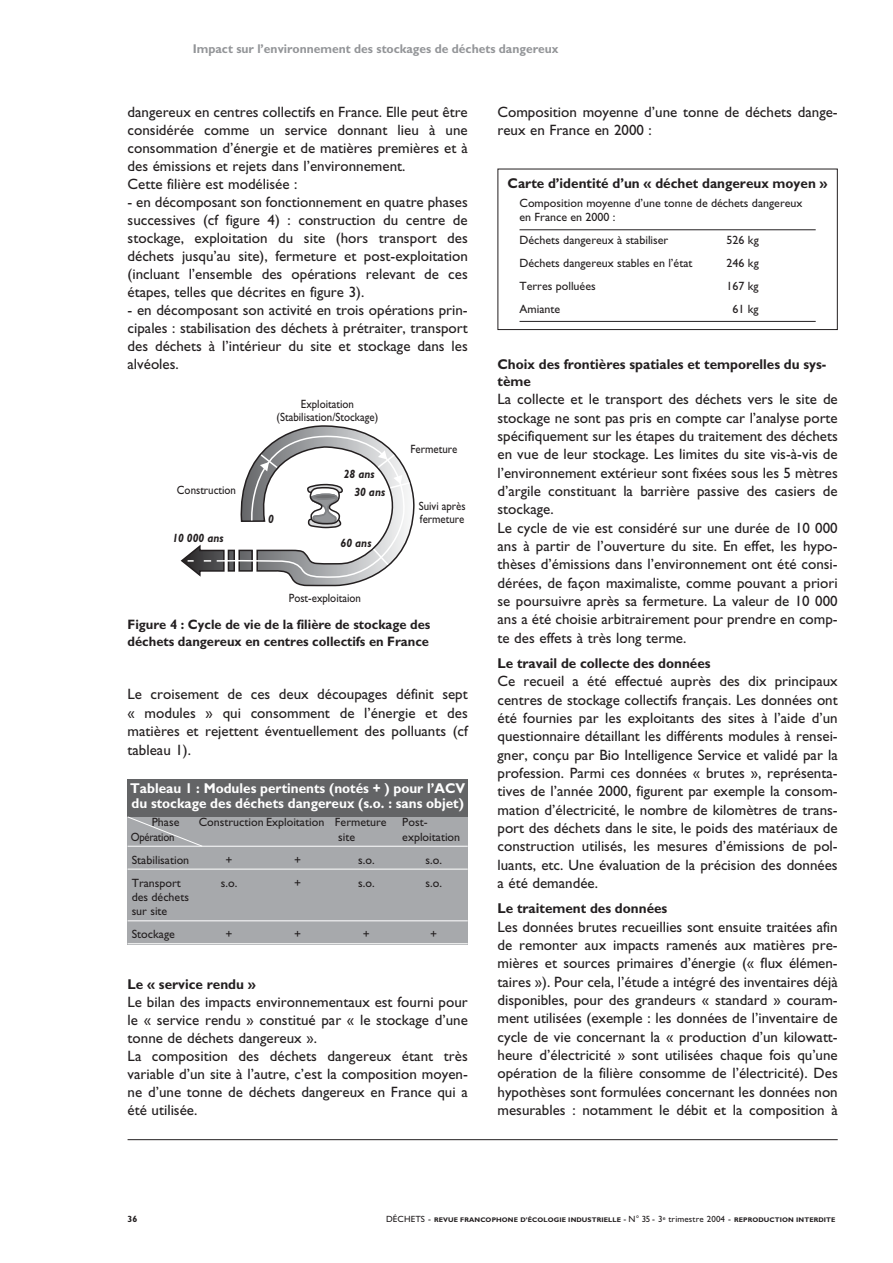
<style>
.page{position:relative;width:893px;height:1263px;background:#fff}
.page>*{position:absolute;margin:0;border:0;box-sizing:border-box;transform-origin:0 0}
.t1{font:15px/18.3px "Gill Sans";color:#231f20;text-align:justify}
.t2{font:700 14.25px/16.8px "Gill Sans";color:#231f20;scale:.95 1}
.t3{font:700 14.25px/15px "Gill Sans";color:#fff;scale:.95 1}
.t4{font:700 13.65px/16.5px "Gill Sans";color:#231f20;scale:.95 1}
.t5{font:700 12.75px "Gill Sans";color:#939598;scale:.95 1}
.t6{font:12px/14.4px "Gill Sans";color:#231f20}
.t7{font:12px/12.8px "Gill Sans";color:#231f20;text-align:center;scale:.91 1}
.t8{font:italic 700 12px/18.1px "Gill Sans";color:#231f20;scale:.91 1}
.t9{font:12px "Gill Sans";letter-spacing:-.025em;color:#231f20;scale:.9 1}
.t10{font:700 9px "Gill Sans";color:#231f20}
.t11{font:700 6.75px "Gill Sans";letter-spacing:.015em;color:#231f20}
.s1{font-weight:400;font-size:9px}
</style>
<div class="page">
<hr style="left:128px;top:1139px;width:710px;height:1px;background:#231f20">
<div style="left:128px;top:814px;width:340px;height:130px;background:#a7a9ac"></div>
<div style="left:128px;top:779px;width:340px;height:37px;background:#636466"></div>
<hr style="left:128px;top:846px;width:340px;height:1px;background:#fff">
<hr style="left:128px;top:869px;width:340px;height:1px;background:#fff">
<hr style="left:128px;top:920px;width:340px;height:1px;background:#fff">
<hr style="left:128px;top:943px;width:340px;height:1px;background:#fff">
<div style="left:497px;top:169px;width:341px;height:161px;border:1px solid #231f20"></div>
<hr style="left:519px;top:229px;width:297px;height:1px;background:#231f20">
<hr style="left:519px;top:321px;width:297px;height:1px;background:#231f20">
<svg style="left:180px;top:425px;width:235px;height:162px"></svg>
<svg style="left:127px;top:816px;width:76px;height:31px"></svg>
<p class="t5" style="left:193px;top:44px;width:386px">Impact sur l’environnement des stockages de déchets dangereux</p>
<p class="t1" style="left:128px;top:104px;width:342px;text-align:left">dangereux en centres collectifs en France. Elle peut être considérée comme un service donnant lieu à une consommation d’énergie et de matières premières et à des émissions et rejets dans l’environnement.<br>Cette filière est modélisée :</p>
<p class="t1" style="left:128px;top:194px;width:342px">- en décomposant son fonctionnement en quatre phases successives (cf figure 4) : construction du centre de stockage, exploitation du site (hors transport des déchets jusqu’au site), fermeture et post-exploitation (incluant l’ensemble des opérations relevant de ces étapes, telles que décrites en figure 3).</p>
<p class="t1" style="left:128px;top:303px;width:342px">- en décomposant son activité en trois opérations prin&shy;cipales : stabilisation des déchets à prétraiter, transport des déchets à l’intérieur du site et stockage dans les alvéoles.</p>
<p class="t7" style="left:177px;top:485px;width:66px">Construction</p>
<p class="t8" style="left:172px;top:530px;width:58px">10 000 ans</p>
<p class="t7" style="left:277px;top:399px;width:113px">Exploitation (Stabilisation/Stockage)</p>
<p class="t8" style="left:268px;top:511px;width:8px">0</p>
<p class="t8" style="left:354px;top:466px;width:35px;text-indent:-11px">28 ans<br>30 ans</p>
<p class="t8" style="left:341px;top:535px;width:35px">60 ans</p>
<p class="t7" style="left:289px;top:593px;width:81px">Post-exploitaion</p>
<p class="t7" style="left:410px;top:444px;width:53px">Fermeture</p>
<p class="t7" style="left:419px;top:501px;width:53px;text-align:left">Suivi après fermeture</p>
<p class="t4" style="left:128px;top:618px;width:320px">Figure 4 : Cycle de vie de la filière de stockage des déchets dangereux en centres collectifs en France</p>
<p class="t1" style="left:128px;top:686px;width:342px">Le croisement de ces deux découpages définit sept « modules » qui consomment de l’énergie et des matières et rejettent éventuellement des polluants (cf tableau 1).</p>
<p class="t3" style="left:130px;top:782px;width:354px">Tableau 1 : Modules pertinents (notés + ) pour l’ACV du stockage des déchets dangereux (s.o. : sans objet)</p>
<p class="t6" style="left:152px;top:816px;width:29px">Phase</p>
<p class="t6" style="left:199px;top:816px;width:189px">Construction Exploitation Fermeture</p>
<p class="t6" style="left:402px;top:816px;width:27px">Post-</p>
<p class="t9" style="left:131px;top:833px;width:50px">Opération</p>
<p class="t6" style="left:338px;top:831px;width:18px">site</p>
<p class="t6" style="left:402px;top:831px;width:59px">exploitation</p>
<p class="t6" style="left:132px;top:854px;width:59px">Stabilisation</p>
<p class="t6" style="left:226px;top:854px;width:9px">+</p>
<p class="t6" style="left:294px;top:854px;width:9px">+</p>
<p class="t6" style="left:358px;top:854px;width:18px">s.o.</p>
<p class="t6" style="left:425px;top:854px;width:18px">s.o.</p>
<p class="t6" style="left:132px;top:877px;width:51px">Transport</p>
<p class="t6" style="left:221px;top:877px;width:18px">s.o.</p>
<p class="t6" style="left:294px;top:877px;width:9px">+</p>
<p class="t6" style="left:358px;top:877px;width:18px">s.o.</p>
<p class="t6" style="left:425px;top:877px;width:18px">s.o.</p>
<p class="t6" style="left:132px;top:891px;width:59px">des déchets sur site</p>
<p class="t6" style="left:132px;top:928px;width:45px">Stockage</p>
<p class="t6" style="left:226px;top:928px;width:9px">+</p>
<p class="t6" style="left:294px;top:928px;width:9px">+</p>
<p class="t6" style="left:363px;top:928px;width:9px">+</p>
<p class="t6" style="left:430px;top:928px;width:9px">+</p>
<p class="t2" style="left:128px;top:977px;width:137px">Le « service rendu »</p>
<p class="t1" style="left:128px;top:994px;width:342px;text-align:left">Le bilan des impacts environnementaux est fourni pour le « service rendu » constitué par « le stockage d’une tonne de déchets dangereux ».<br>La composition des déchets dangereux étant très variable d’un site à l’autre, c’est la composition moyen&shy;ne d’une tonne de déchets dangereux en France qui a été utilisée.</p>
<p class="t1" style="left:497px;top:104px;width:342px;line-height:18.9px">Composition moyenne d’une tonne de déchets dange&shy;reux en France en 2000 :</p>
<p class="t2" style="left:508px;top:176px;width:338px">Carte d’identité d’un « déchet dangereux moyen »</p>
<p class="t6" style="left:519px;top:197px;width:284px">Composition moyenne d’une tonne de déchets dangereux en France en 2000 :</p>
<p class="t6" style="left:519px;top:234px;width:150px">Déchets dangereux à stabiliser</p>
<p class="t6" style="left:727px;top:234px;width:34px">526 kg</p>
<p class="t6" style="left:519px;top:257px;width:174px">Déchets dangereux stables en l’état</p>
<p class="t6" style="left:727px;top:257px;width:34px">246 kg</p>
<p class="t6" style="left:519px;top:280px;width:78px">Terres polluées</p>
<p class="t6" style="left:726px;top:280px;width:34px">167 kg</p>
<p class="t6" style="left:519px;top:303px;width:42px">Amiante</p>
<p class="t6" style="left:732px;top:303px;width:28px">61 kg</p>
<p class="t2" style="left:497px;top:357px;width:348px">Choix des frontières spatiales et temporelles du sys&shy;tème</p>
<p class="t1" style="left:497px;top:392px;width:342px;text-align:left">La collecte et le transport des déchets vers le site de stockage ne sont pas pris en compte car l’analyse porte spécifiquement sur les étapes du traitement des déchets en vue de leur stockage. Les limites du site vis-à-vis de l’environnement extérieur sont fixées sous les 5 mètres d’argile constituant la barrière passive des casiers de stockage.<br>Le cycle de vie est considéré sur une durée de 10 000 ans à partir de l’ouverture du site. En effet, les hypo&shy;thèses d’émissions dans l’environnement ont été consi&shy;dérées, de façon maximaliste, comme pouvant a priori se poursuivre après sa fermeture. La valeur de 10 000 ans a été choisie arbitrairement pour prendre en comp&shy;te des effets à très long terme.</p>
<p class="t2" style="left:497px;top:656px;width:226px">Le travail de collecte des données</p>
<p class="t1" style="left:497px;top:674px;width:342px">Ce recueil a été effectué auprès des dix principaux centres de stockage collectifs français. Les données ont été fournies par les exploitants des sites à l’aide d’un questionnaire détaillant les différents modules à rensei&shy;gner, conçu par Bio Intelligence Service et validé par la profession. Parmi ces données « brutes », représenta&shy;tives de l’année 2000, figurent par exemple la consom&shy;mation d’électricité, le nombre de kilomètres de trans&shy;port des déchets dans le site, le poids des matériaux de construction utilisés, les mesures d’émissions de pol&shy;luants, etc. Une évaluation de la précision des données a été demandée.</p>
<p class="t2" style="left:497px;top:902px;width:180px">Le traitement des données</p>
<p class="t1" style="left:497px;top:919px;width:342px">Les données brutes recueillies sont ensuite traitées afin de remonter aux impacts ramenés aux matières pre&shy;mières et sources primaires d’énergie (« flux élémen&shy;taires »). Pour cela, l’étude a intégré des inventaires déjà disponibles, pour des grandeurs « standard » couram&shy;ment utilisées (exemple : les données de l’inventaire de cycle de vie concernant la « production d’un kilowatt&shy;heure d’électricité » sont utilisées chaque fois qu’une opération de la filière consomme de l’électricité). Des hypothèses sont formulées concernant les données non mesurables : notamment le débit et la composition à</p>
<p class="t10" style="left:128px;top:1216px;width:11px">36</p>
<p class="t11" style="left:386px;top:1218px;width:451px"><span class="s1">DÉCHETS -</span> REVUE FRANCOPHONE D’ÉCOLOGIE INDUSTRIELLE <span class="s1">- N° 35 - 3</span><sup>e</sup> <span class="s1">trimestre 2004 -</span> REPRODUCTION INTERDITE</p>
</div>
